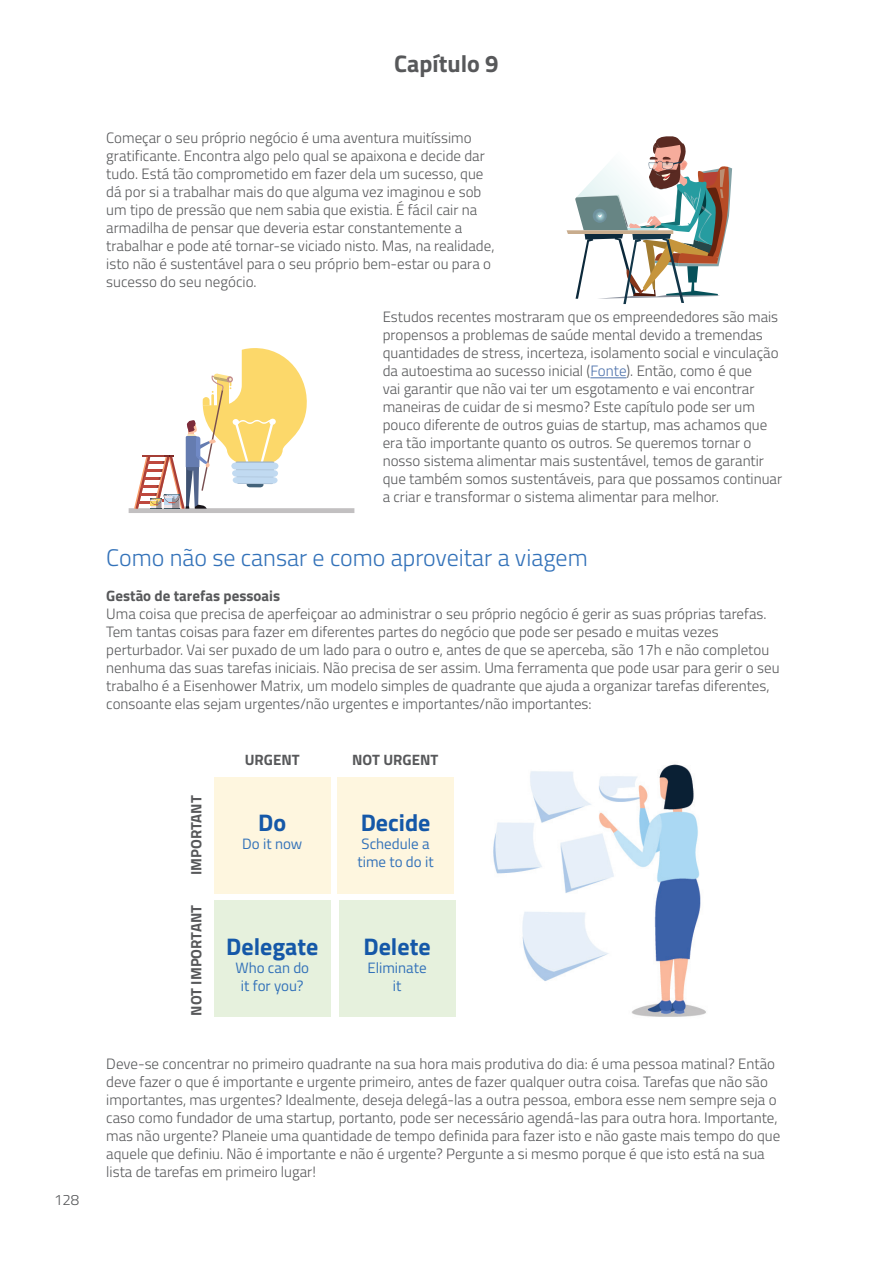
<style>
.page{position:relative;width:893px;height:1263px;background:#fff}
.page>*{position:absolute;margin:0;border:0;box-sizing:border-box;transform-origin:0 0}
.t1{font:300 24px "Titillium";color:#3372b9}
.t2{font:700 24px "Titillium";color:#1558a8}
.t3{font:700 24px "Titillium";color:#57585a}
.t4{font:300 15px/18px "Titillium";color:#57585a}
.t5{font:700 15px "Titillium";color:#57585a}
.t6{font:15px/18px "Titillium";color:#3372b9;text-align:center}
.s1{color:#4d72ac}
</style>
<div class="page">
<svg style="left:129px;top:348px;width:225px;height:165px"></svg>
<hr style="left:590px;top:378px;width:36px;height:1px;background:#4d72ac">
<div style="left:214px;top:777px;width:116px;height:116px;background:#fef6df"></div>
<div style="left:337px;top:777px;width:117px;height:116px;background:#fef6df"></div>
<div style="left:214px;top:901px;width:116px;height:116px;background:#e6f1dd"></div>
<div style="left:339px;top:901px;width:116px;height:116px;background:#e6f1dd"></div>
<svg style="left:567px;top:136px;width:165px;height:168px"></svg>
<img style="left:493px;top:764px;width:213px;height:253px">
<p class="t4" style="left:54px;top:1190px;width:27px">128</p>
<h1 class="t3" style="left:394px;top:45px;width:106px">Capítulo 9</h1>
<p class="t4" style="left:106px;top:128px;width:390px">Começar o seu próprio negócio é uma aventura muitíssimo gratificante. Encontra algo pelo qual se apaixona e decide dar tudo. Está tão comprometido em fazer dela um sucesso, que dá por si a trabalhar mais do que alguma vez imaginou e sob um tipo de pressão que nem sabia que existia. É fácil cair na armadilha de pensar que deveria estar constantemente a trabalhar e pode até tornar-se viciado nisto. Mas, na realidade, isto não é sustentável para o seu próprio bem-estar ou para o sucesso do seu negócio.</p>
<p class="t4" style="left:383px;top:307px;width:401px">Estudos recentes mostraram que os empreendedores são mais propensos a problemas de saúde mental devido a tremendas quantidades de stress, incerteza, isolamento social e vinculação da autoestima ao sucesso inicial (<span class="s1">Fonte</span>). Então, como é que<br>vai garantir que não vai ter um esgotamento e vai encontrar maneiras de cuidar de si mesmo? Este capítulo pode ser um pouco diferente de outros guias de startup, mas achamos que era tão importante quanto os outros. Se queremos tornar o nosso sistema alimentar mais sustentável, temos de garantir que também somos sustentáveis, para que possamos continuar a criar e transformar o sistema alimentar para melhor.</p>
<h1 class="t1" style="left:106px;top:540px;width:483px">Como não se cansar e como aproveitar a viagem</h1>
<p class="t5" style="left:106px;top:584px;width:175px">Gestão de tarefas pessoais</p>
<p class="t4" style="left:106px;top:604px;width:675px">Uma coisa que precisa de aperfeiçoar ao administrar o seu próprio negócio é gerir as suas próprias tarefas.<br>Tem tantas coisas para fazer em diferentes partes do negócio que pode ser pesado e muitas vezes perturbador. Vai ser puxado de um lado para o outro e, antes de que se aperceba, são 17h e não completou nenhuma das suas tarefas iniciais. Não precisa de ser assim. Uma ferramenta que pode usar para gerir o seu trabalho é a Eisenhower Matrix, um modelo simples de quadrante que ajuda a organizar tarefas diferentes, consoante elas sejam urgentes/não urgentes e importantes/não importantes:</p>
<p class="t5" style="left:185px;top:875px;width:81px;rotate:-90deg">IMPORTANT</p>
<p class="t5" style="left:185px;top:1016px;width:112px;rotate:-90deg">NOT IMPORTANT</p>
<p class="t5" style="left:245px;top:748px;width:56px">URGENT</p>
<h1 class="t2" style="left:258px;top:804px;width:30px">Do</h1>
<p class="t6" style="left:242px;top:834px;width:62px">Do it now</p>
<h1 class="t2" style="left:226px;top:928px;width:94px">Delegate</h1>
<p class="t6" style="left:235px;top:958px;width:75px">Who can do it for you?</p>
<p class="t5" style="left:352px;top:748px;width:88px">NOT URGENT</p>
<h1 class="t2" style="left:361px;top:804px;width:71px">Decide</h1>
<p class="t6" style="left:358px;top:834px;width:78px;text-align:left">Schedule a time to do it</p>
<h1 class="t2" style="left:363px;top:928px;width:69px">Delete</h1>
<p class="t6" style="left:367px;top:958px;width:61px">Eliminate it</p>
<p class="t4" style="left:106px;top:1054px;width:676px">Deve-se concentrar no primeiro quadrante na sua hora mais produtiva do dia: é uma pessoa matinal? Então deve fazer o que é importante e urgente primeiro, antes de fazer qualquer outra coisa. Tarefas que não são importantes, mas urgentes? Idealmente, deseja delegá-las a outra pessoa, embora esse nem sempre seja o caso como fundador de uma startup, portanto, pode ser necessário agendá-las para outra hora. Importante, mas não urgente? Planeie uma quantidade de tempo definida para fazer isto e não gaste mais tempo do que aquele que definiu. Não é importante e não é urgente? Pergunte a si mesmo porque é que isto está na sua lista de tarefas em primeiro lugar!</p>
</div>
